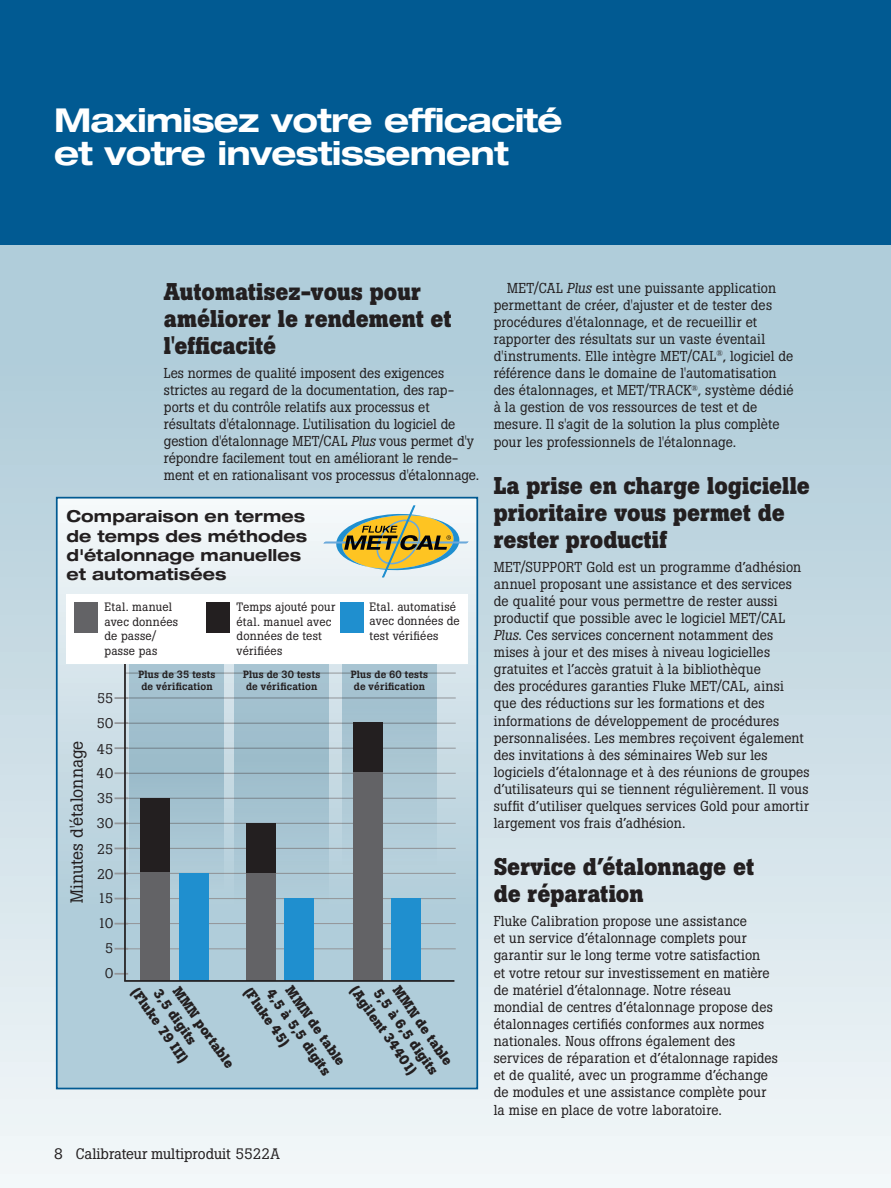
<style>
.page{position:relative;width:891px;height:1188px;background:#fff}
.page>*{position:absolute;margin:0;border:0;box-sizing:border-box;transform-origin:0 0}
.t1{font:700 expanded 33px/33px "Helvetica Neue LT Std";letter-spacing:-.025em;color:#fff}
.Subhead{font:700 24px/27px "Boton Pro";letter-spacing:.005em;color:#231f20}
.indent_paragraph{font:17.4px "Boton Pro";letter-spacing:-.005em;color:#231f20}
._2nd_subhead{font:700 expanded 16.5px/19.4px "Helvetica Neue LT Std";letter-spacing:.005em;color:#231f20}
.t2{font:15px "Boton Pro";color:#231f20}
._1st_paragraph{font:14.25px/17.1px "Boton Pro";letter-spacing:.005em;color:#231f20}
.indent_paragraph-2{font:14.25px/17.1px "Boton Pro";letter-spacing:.01em;color:#231f20}
.indent_paragraph-3{font:700 13.95px "Boton Pro";color:#231f20}
.indent_paragraph-4{font:13.95px "Boton Pro";letter-spacing:-.005em;color:#231f20}
.t3{font:12px/14.4px "Boton Pro";letter-spacing:.015em;color:#231f20}
._2nd_subhead-2{font:500 10.35px/12.5px "Boton Pro";letter-spacing:.015em;color:#231f20}
.s1{font-style:italic}
</style>
<div class="page">
<div style="left:0;top:244px;width:891px;height:944px;background:linear-gradient(to bottom,#a8c7d6,#f1f6f8)"></div>
<div style="left:0;top:0;width:891px;height:245px;background:#015a92"></div>
<svg style="left:59px;top:500px;width:416px;height:586px;background:#c4d9e3"></svg>
<div style="left:56px;top:497px;width:422px;height:592px;border:2px solid #015a92"></div>
<svg style="left:115px;top:973px;width:13px;height:2px"></svg>
<svg style="left:115px;top:772px;width:13px;height:2px"></svg>
<svg style="left:115px;top:797px;width:13px;height:2px"></svg>
<svg style="left:115px;top:722px;width:13px;height:2px"></svg>
<svg style="left:115px;top:747px;width:13px;height:2px"></svg>
<svg style="left:115px;top:697px;width:13px;height:2px"></svg>
<svg style="left:115px;top:948px;width:13px;height:2px"></svg>
<svg style="left:115px;top:923px;width:13px;height:2px"></svg>
<hr style="left:125px;top:823px;width:331px;height:1px;background:#939598">
<hr style="left:125px;top:698px;width:331px;height:1px;background:#939598">
<hr style="left:125px;top:748px;width:331px;height:1px;background:#939598">
<hr style="left:125px;top:949px;width:331px;height:1px;background:#939598">
<hr style="left:125px;top:923px;width:331px;height:1px;background:#939598">
<hr style="left:125px;top:898px;width:331px;height:1px;background:#939598">
<hr style="left:125px;top:873px;width:331px;height:1px;background:#939598">
<hr style="left:125px;top:848px;width:331px;height:1px;background:#939598">
<hr style="left:125px;top:798px;width:331px;height:1px;background:#939598">
<hr style="left:125px;top:773px;width:331px;height:1px;background:#939598">
<hr style="left:125px;top:723px;width:331px;height:1px;background:#939598">
<hr style="left:125px;top:673px;width:331px;height:1px;background:#939598">
<hr style="left:124px;top:619px;width:2px;height:362px;background:#231f20">
<div style="left:66px;top:595px;width:401px;height:69px;background:#fff"></div>
<svg style="left:130px;top:664px;width:94px;height:259px;background:#a2bfcd"></svg>
<svg style="left:234px;top:664px;width:95px;height:257px;background:#a2c0cd"></svg>
<div style="left:342px;top:664px;width:94px;height:264px;background:#afccd8"></div>
<div style="left:340px;top:602px;width:24px;height:31px;background:#1f8fcf"></div>
<div style="left:206px;top:602px;width:24px;height:30px;background:#231f20"></div>
<div style="left:74px;top:602px;width:24px;height:30px;background:#636366"></div>
<div style="left:391px;top:899px;width:30px;height:82px;background:#1f8fcf"></div>
<div style="left:353px;top:723px;width:30px;height:258px;background:#231f20"></div>
<div style="left:284px;top:899px;width:30px;height:82px;background:#1f8fcf"></div>
<div style="left:246px;top:823px;width:30px;height:158px;background:#231f20"></div>
<div style="left:180px;top:873px;width:29px;height:108px;background:#1f8fcf"></div>
<div style="left:140px;top:798px;width:30px;height:183px;background:#231f20"></div>
<div style="left:140px;top:873px;width:30px;height:108px;background:#636366"></div>
<div style="left:246px;top:873px;width:30px;height:108px;background:#636366"></div>
<div style="left:353px;top:773px;width:30px;height:208px;background:#636366"></div>
<hr style="left:124px;top:980px;width:330px;height:2px;background:#231f20">
<svg style="left:323px;top:505px;width:146px;height:73px"></svg>
<p class="t1" style="left:54px;top:102px;width:510px">Maximisez votre efficacité et votre investissement</p>
<p class="Subhead" style="left:164px;top:278px;width:289px">Automatisez-vous pour améliorer le rendement et l'efficacité</p>
<p class="_1st_paragraph" style="left:164px;top:364px;width:317px">Les normes de qualité imposent des exigences strictes au regard de la documentation, des rap&shy;ports et du contrôle relatifs aux processus et résultats d'étalonnage. L'utilisation du logiciel de gestion d'étalonnage MET/CAL <span class="s1">Plus</span> vous permet d'y répondre facilement tout en améliorant le rende&shy;ment et en rationalisant vos processus d'étalonnage.</p>
<p class="_2nd_subhead" style="left:67px;top:506px;width:242px">Comparaison en termes de temps des méthodes d'étalonnage manuelles et automatisées</p>
<p class="t3" style="left:104px;top:600px;width:75px">Etal. manuel avec données de passe/ passe pas</p>
<p class="t3" style="left:237px;top:600px;width:100px">Temps ajouté pour étal. manuel avec données de test vérifiées</p>
<p class="t3" style="left:370px;top:600px;width:92px">Etal. automatisé avec données de test vérifiées</p>
<p class="indent_paragraph" style="left:65px;top:903px;width:164px;rotate:-90deg">Minutes d'étalonnage</p>
<p class="indent_paragraph-4" style="left:97px;top:689px;width:18px">55</p>
<p class="indent_paragraph-4" style="left:97px;top:714px;width:18px">50</p>
<p class="indent_paragraph-4" style="left:97px;top:740px;width:18px">45</p>
<p class="indent_paragraph-4" style="left:97px;top:764px;width:18px">40</p>
<p class="indent_paragraph-4" style="left:97px;top:790px;width:18px">35</p>
<p class="indent_paragraph-4" style="left:97px;top:814px;width:18px">30</p>
<p class="indent_paragraph-4" style="left:97px;top:840px;width:17px">25</p>
<p class="indent_paragraph-4" style="left:97px;top:865px;width:18px">20</p>
<p class="indent_paragraph-4" style="left:98px;top:889px;width:17px">15</p>
<p class="indent_paragraph-4" style="left:98px;top:914px;width:17px">10</p>
<p class="indent_paragraph-4" style="left:105px;top:939px;width:10px">5</p>
<p class="indent_paragraph-4" style="left:105px;top:964px;width:10px">0</p>
<p class="_2nd_subhead-2" style="left:139px;top:668px;width:79px">Plus de 35 tests de vérification</p>
<p class="_2nd_subhead-2" style="left:243px;top:668px;width:79px">Plus de 30 tests de vérification</p>
<p class="_2nd_subhead-2" style="left:351px;top:668px;width:79px">Plus de 60 tests de vérification</p>
<p class="indent_paragraph-3" style="left:403px;top:982px;width:95px;rotate:55deg">MMN de table</p>
<p class="indent_paragraph-3" style="left:296px;top:982px;width:95px;rotate:55deg">MMN de table</p>
<p class="indent_paragraph-3" style="left:361px;top:982px;width:106px;rotate:55deg">(Agilent 34401)</p>
<p class="indent_paragraph-3" style="left:184px;top:983px;width:97px;rotate:55deg">MMN portable</p>
<p class="indent_paragraph-3" style="left:255px;top:984px;width:69px;rotate:55deg">(Fluke 45)</p>
<p class="indent_paragraph-3" style="left:142px;top:984px;width:89px;rotate:55deg">(Fluke 79 III)</p>
<p class="indent_paragraph-3" style="left:277px;top:985px;width:103px;rotate:55deg">4,5 à 5,5 digits</p>
<p class="indent_paragraph-3" style="left:384px;top:985px;width:103px;rotate:55deg">5,5 à 6,5 digits</p>
<p class="indent_paragraph-3" style="left:164px;top:985px;width:66px;rotate:55deg">3,5 digits</p>
<p class="t2" style="left:54px;top:1144px;width:227px">8 Calibrateur multiproduit 5522A</p>
<p class="indent_paragraph-2" style="left:494px;top:279px;width:301px;text-indent:14px">MET/CAL <span class="s1">Plus</span> est une puissante application permettant de créer, d'ajuster et de tester des procédures d'étalonnage, et de recueillir et rapporter des résultats sur un vaste éventail d'instruments. Elle intègre MET/CAL<sup>®</sup>, logiciel de référence dans le domaine de l'automatisation des étalonnages, et MET/TRACK<sup>®</sup>, système dédié à la gestion de vos ressources de test et de mesure. Il s'agit de la solution la plus complète pour les professionnels de l'étalonnage.</p>
<p class="Subhead" style="left:494px;top:472px;width:318px">La prise en charge logicielle prioritaire vous permet de rester productif</p>
<p class="_1st_paragraph" style="left:494px;top:558px;width:317px">MET/SUPPORT Gold est un programme d’adhésion annuel proposant une assistance et des services de qualité pour vous permettre de rester aussi productif que possible avec le logiciel MET/CAL <span class="s1">Plus</span>. Ces services concernent notamment des mises à jour et des mises à niveau logicielles gratuites et l’accès gratuit à la bibliothèque<br>des procédures garanties Fluke MET/CAL, ainsi que des réductions sur les formations et des informations de développement de procédures personnalisées. Les membres reçoivent également des invitations à des séminaires Web sur les logiciels d’étalonnage et à des réunions de groupes d’utilisateurs qui se tiennent régulièrement. Il vous suffit d’utiliser quelques services Gold pour amortir largement vos frais d’adhésion.</p>
<p class="Subhead" style="left:494px;top:854px;width:262px">Service d’étalonnage et de réparation</p>
<p class="_1st_paragraph" style="left:494px;top:913px;width:286px">Fluke Calibration propose une assistance<br>et un service d’étalonnage complets pour garantir sur le long terme votre satisfaction<br>et votre retour sur investissement en matière de matériel d’étalonnage. Notre réseau mondial de centres d’étalonnage propose des étalonnages certifiés conformes aux normes nationales. Nous offrons également des services de réparation et d’étalonnage rapides et de qualité, avec un programme d’échange de modules et une assistance complète pour la mise en place de votre laboratoire.</p>
</div>
